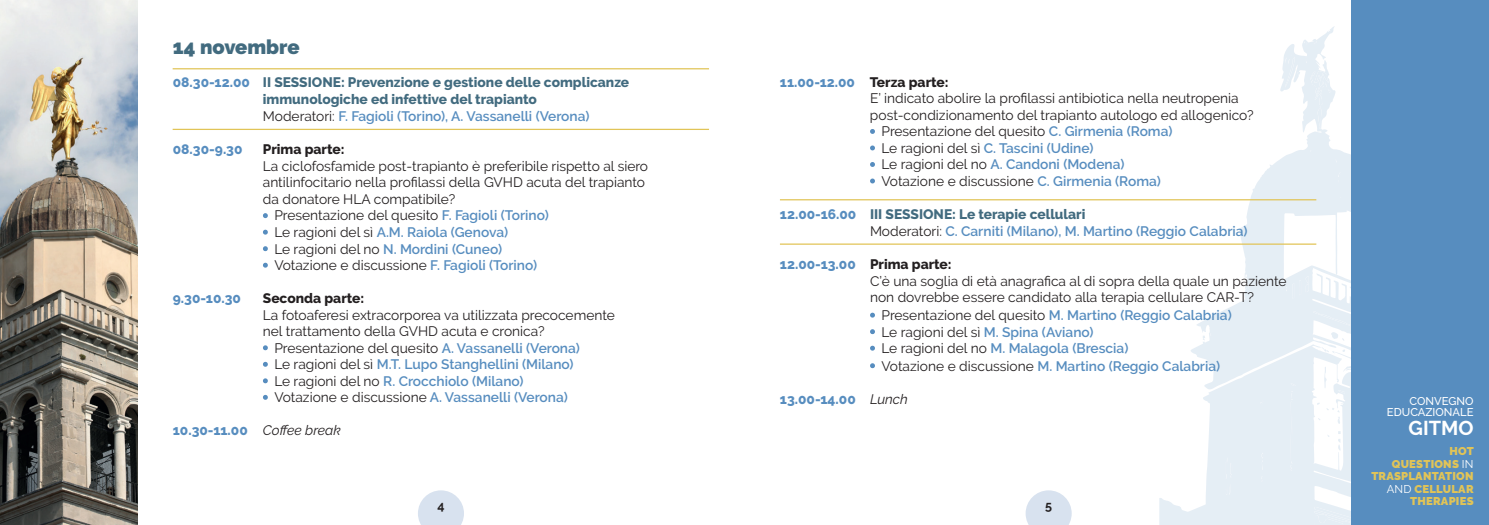
<style>
.page{position:relative;width:1489px;height:525px;background:#fff}
.page>*{position:absolute;margin:0;border:0;box-sizing:border-box;transform-origin:0 0}
.t1{font:900 20px "Raleway";color:#426b7f}
.t2{font:700 20px "Raleway";color:#fff}
.t3{font:13.75px/16.5px "Raleway";color:#231f20}
.t4{font:600 13.75px/17.5px "Raleway";color:#578dbf}
.t5{font:800 13.75px/17px "Raleway";color:#426b7f}
.t6{font:800 13.75px "Raleway";color:#578dbf}
.t7{font:800 13.75px "Raleway";color:#231f20}
.t8{font:700 12.5px "Raleway";color:#231f20}
.t9{font:900 11.25px/12.5px "Raleway";letter-spacing:.02em;color:#e1c457;text-align:right}
.t10{font:500 11.25px/11.2px "Raleway";color:#fff;text-align:right}
.s1{color:#578dbf}
.s2{font-weight:400;color:#231f20}
.s3{font-weight:600;color:#578dbf}
.s4{font-weight:800;color:#578dbf}
.s5{font-weight:800}
.s6{font-weight:400;font-style:italic;color:#231f20}
.s7{font-weight:800;color:#426b7f}
.s8{font-weight:400;color:#fff}
</style>
<div class="page">
<img style="left:0;top:0;width:137px;height:524px">
<svg style="left:1159px;top:390px;width:192px;height:134px;fill:#e5eef5"></svg>
<svg style="left:1313px;top:506px;width:38px;height:18px"></svg>
<svg style="left:1190px;top:26px;width:161px;height:364px"></svg>
<svg style="left:1260px;top:452px;width:4px;height:17px"></svg>
<svg style="left:1224px;top:457px;width:8px;height:37px"></svg>
<svg style="left:1289px;top:383px;width:6px;height:87px"></svg>
<svg style="left:1260px;top:475px;width:4px;height:7px"></svg>
<svg style="left:1260px;top:400px;width:4px;height:5px"></svg>
<svg style="left:1285px;top:276px;width:23px;height:22px"></svg>
<svg style="left:1202px;top:333px;width:12px;height:11px"></svg>
<svg style="left:1335px;top:159px;width:3px;height:4px"></svg>
<svg style="left:1304px;top:41px;width:14px;height:4px"></svg>
<svg style="left:1337px;top:172px;width:4px;height:10px"></svg>
<svg style="left:1245px;top:279px;width:9px;height:16px"></svg>
<svg style="left:1284px;top:55px;width:47px;height:74px"></svg>
<svg style="left:1312px;top:306px;width:39px;height:181px"></svg>
<div style="left:1351px;top:0;width:137px;height:524px;background:#578dbf"></div>
<svg style="left:418px;top:490px;width:46px;height:34px"></svg>
<svg style="left:1025px;top:490px;width:46px;height:34px"></svg>
<hr style="left:173px;top:68px;width:536px;height:1px;background:#e1c457">
<hr style="left:173px;top:129px;width:536px;height:1px;background:#e1c457">
<hr style="left:780px;top:199px;width:536px;height:1px;background:#e1c457">
<hr style="left:780px;top:243px;width:536px;height:1px;background:#e1c457">
<h1 class="t1" style="left:173px;top:36px;width:128px">14 novembre</h1>
<p class="t5" style="left:263px;top:74px;width:368px;text-indent:-90px"><span class="s1">08.30-12.00</span> II SESSIONE: Prevenzione e gestione delle complicanze immunologiche ed infettive del trapianto<br><span class="s2">Moderatori:</span> <span class="s3">F. Fagioli (Torino), A. Vassanelli (Verona)</span></p>
<p class="t6" style="left:173px;top:142px;width:71px">08.30-9.30</p>
<p class="t7" style="left:263px;top:142px;width:83px">Prima parte:</p>
<p class="t3" style="left:263px;top:158px;width:387px">La ciclofosfamide post-trapianto è preferibile rispetto al siero antilinfocitario nella profilassi della GVHD acuta del trapianto da donatore HLA compatibile?</p>
<p class="t3" style="left:263px;top:207px;width:287px"><span class="s4">•</span> Presentazione del quesito <span class="s3">F. Fagioli (Torino)</span></p>
<p class="t4" style="left:263px;top:223px;width:247px"><span class="s5">•</span> <span class="s2">Le ragioni del sì</span> A.M. Raiola (Genova)</p>
<p class="t4" style="left:263px;top:240px;width:241px"><span class="s5">•</span> <span class="s2">Le ragioni del no</span> N. Mordini (Cuneo)</p>
<p class="t3" style="left:263px;top:257px;width:276px"><span class="s4">•</span> Votazione e discussione <span class="s3">F. Fagioli (Torino)</span></p>
<p class="t6" style="left:173px;top:290px;width:70px">9.30-10.30</p>
<p class="t7" style="left:263px;top:290px;width:103px">Seconda parte:</p>
<p class="t3" style="left:263px;top:306px;width:353px">La fotoaferesi extracorporea va utilizzata precocemente nel trattamento della GVHD acuta e cronica?</p>
<p class="t3" style="left:263px;top:339px;width:318px"><span class="s4">•</span> Presentazione del quesito <span class="s3">A. Vassanelli (Verona)</span></p>
<p class="t4" style="left:263px;top:355px;width:312px"><span class="s5">•</span> <span class="s2">Le ragioni del sì</span> M.T. Lupo Stanghellini (Milano)</p>
<p class="t4" style="left:263px;top:372px;width:262px"><span class="s5">•</span> <span class="s2">Le ragioni del no</span> R. Crocchiolo (Milano)</p>
<p class="t3" style="left:263px;top:389px;width:306px"><span class="s4">•</span> Votazione e discussione <span class="s3">A. Vassanelli (Verona)</span></p>
<p class="t6" style="left:173px;top:422px;width:169px">10.30-11.00 <span class="s6">Coffee break</span></p>
<p class="t3" style="left:870px;top:73px;width:385px;text-indent:-90px"><span class="s4">11.00-12.00</span> <span class="s5">Terza parte:<br></span>E’ indicato abolire la profilassi antibiotica nella neutropenia post-condizionamento del trapianto autologo ed allogenico?</p>
<p class="t3" style="left:870px;top:123px;width:304px"><span class="s4">•</span> Presentazione del quesito <span class="s3">C. Girmenia (Roma)</span></p>
<p class="t4" style="left:870px;top:139px;width:225px"><span class="s5">•</span> <span class="s2">Le ragioni del sì</span> C. Tascini (Udine)</p>
<p class="t4" style="left:870px;top:156px;width:256px"><span class="s5">•</span> <span class="s2">Le ragioni del no</span> A. Candoni (Modena)</p>
<p class="t3" style="left:870px;top:172px;width:292px"><span class="s4">•</span> Votazione e discussione <span class="s3">C. Girmenia (Roma)</span></p>
<p class="t4" style="left:870px;top:205px;width:379px;text-indent:-90px"><span class="s5">12.00-16.00</span> <span class="s7">III SESSIONE: Le terapie cellulari<br></span><span class="s2">Moderatori:</span> C. Carniti (Milano), M. Martino (Reggio Calabria)</p>
<p class="t3" style="left:870px;top:256px;width:418px;text-indent:-90px"><span class="s4">12.00-13.00</span> <span class="s5">Prima parte:<br></span>C’è una soglia di età anagrafica al di sopra della quale un paziente non dovrebbe essere candidato alla terapia cellulare CAR-T?</p>
<p class="t4" style="left:870px;top:306px;width:363px"><span class="s5">•</span> <span class="s2">Presentazione del quesito</span> M. Martino (Reggio Calabria)</p>
<p class="t4" style="left:870px;top:323px;width:225px"><span class="s5">•</span> <span class="s2">Le ragioni del sì</span> M. Spina (Aviano)</p>
<p class="t4" style="left:870px;top:339px;width:260px"><span class="s5">•</span> <span class="s2">Le ragioni del no</span> M. Malagola (Brescia)</p>
<p class="t4" style="left:870px;top:357px;width:352px"><span class="s5">•</span> <span class="s2">Votazione e discussione</span> M. Martino (Reggio Calabria)</p>
<p class="t6" style="left:780px;top:390px;width:129px">13.00-14.00 <span class="s6">Lunch</span></p>
<p class="t8" style="left:437px;top:498px;width:9px">4</p>
<p class="t8" style="left:1045px;top:498px;width:8px">5</p>
<p class="t10" style="left:1386px;top:395px;width:88px">CONVEGNO<br>EDUCAZIONALE</p>
<h1 class="t2" style="left:1408px;top:416px;width:67px">GITMO</h1>
<p class="t9" style="left:1371px;top:444px;width:104px">HOT<br>QUESTIONS <span class="s8">IN<br></span>TRASPLANTATION<br><span class="s8">AND</span> CELLULAR<br>THERAPIES</p>
</div>
